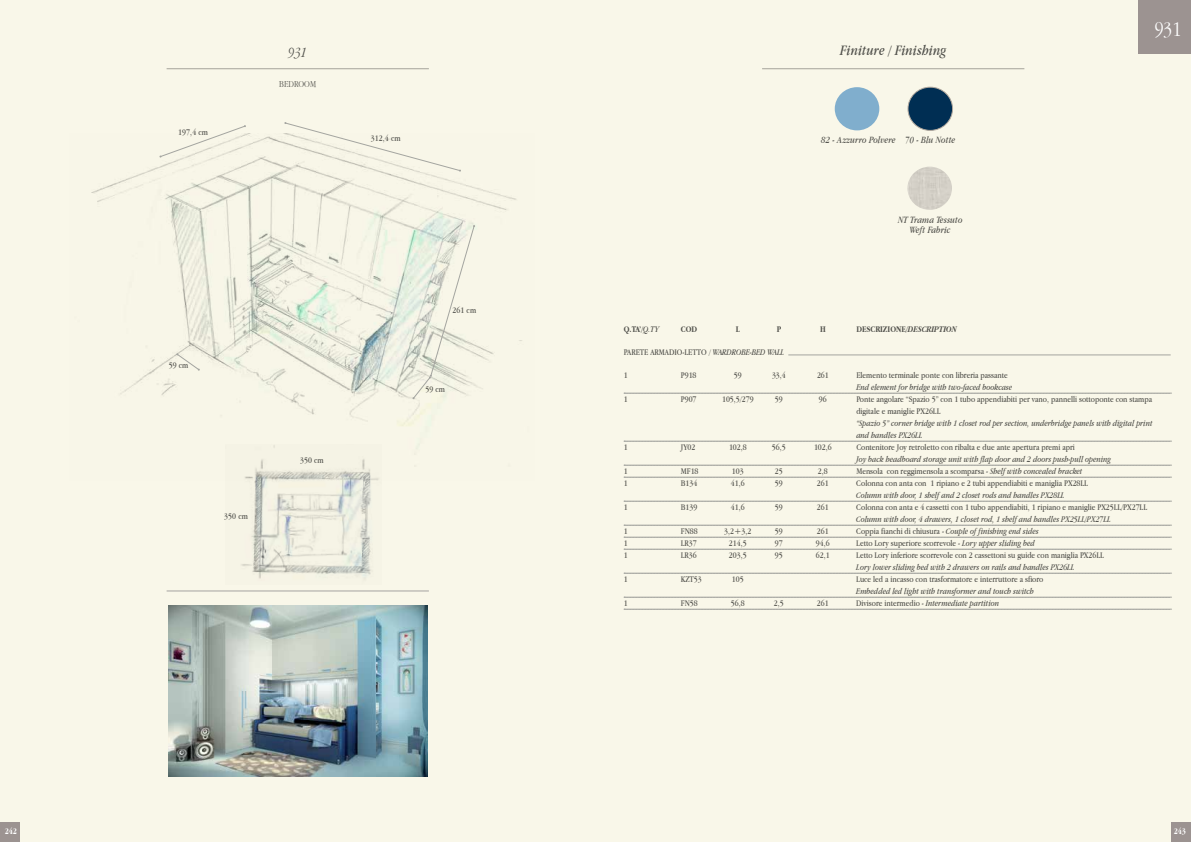
<style>
.page{position:relative;width:1191px;height:842px;background:#f9f7e9}
.page>*{position:absolute;margin:0;border:0;box-sizing:border-box;transform-origin:0 0}
.t1{font:300 22px "Apple Garamond";color:#fff}
.t2{font:italic 15px "Apple Garamond";letter-spacing:.01em;color:#4f4f4a}
.t3{font:italic 300 15px "Apple Garamond";color:#4f4f4a}
.t4{font:italic 10px/10.4px "Apple Garamond";letter-spacing:.01em;color:#4f4f4a;text-align:center}
.t5{font:300 9.5px "Apple Garamond";letter-spacing:.01em;color:#4f4f4a}
.t6{font:9px/12px "Apple Garamond";color:#4f4f4a}
.t7{font:italic 9px/12px "Apple Garamond";color:#4f4f4a}
.t8{font:700 9px "Apple Garamond";color:#4f4f4a}
.t9{font:italic 700 9px "Apple Garamond";color:#4f4f4a}
.t10{font:700 9px "Apple Garamond";letter-spacing:-.025em;color:#fff}
.s1{font-weight:400;font-style:italic}
.s2{font-style:normal}
.s3{font-style:italic}
</style>
<div class="page">
<img style="left:907px;top:167px;width:45px;height:43px">
<div style="left:908px;top:87px;width:44px;height:43px;background:#002e53;border-radius:50%"></div>
<div style="left:908px;top:87px;width:44px;height:43px;border:1px solid #b0a79d;border-radius:50%"></div>
<div style="left:834px;top:87px;width:45px;height:43px;background:#80aecd;border-radius:50%"></div>
<hr style="left:762px;top:68px;width:262px;height:1px;background:#4f4f4a">
<hr style="left:167px;top:591px;width:262px;height:1px;background:#a4a2a0">
<img style="left:168px;top:606px;width:259px;height:171px">
<img style="left:69px;top:134px;width:466px;height:346px">
<img style="left:226px;top:445px;width:155px;height:139px">
<svg style="left:159px;top:125px;width:87px;height:33px"></svg>
<svg style="left:284px;top:122px;width:177px;height:50px"></svg>
<svg style="left:412px;top:225px;width:63px;height:174px"></svg>
<svg style="left:176px;top:353px;width:24px;height:18px"></svg>
<hr style="left:167px;top:68px;width:262px;height:1px;background:#4f4f4a">
<hr style="left:788px;top:355px;width:382px;height:1px;background:#a4a5a0">
<svg style="left:624px;top:393px;width:547px;height:1px"></svg>
<svg style="left:624px;top:441px;width:547px;height:1px"></svg>
<svg style="left:624px;top:465px;width:547px;height:1px"></svg>
<svg style="left:624px;top:477px;width:547px;height:1px"></svg>
<svg style="left:624px;top:501px;width:547px;height:1px"></svg>
<svg style="left:624px;top:525px;width:547px;height:1px"></svg>
<svg style="left:624px;top:537px;width:547px;height:1px"></svg>
<svg style="left:624px;top:549px;width:547px;height:1px"></svg>
<svg style="left:624px;top:573px;width:547px;height:1px"></svg>
<svg style="left:624px;top:597px;width:547px;height:1px"></svg>
<svg style="left:624px;top:609px;width:547px;height:1px"></svg>
<div style="left:1138px;top:0;width:53px;height:54px;background:#9c9391"></div>
<div style="left:1171px;top:822px;width:20px;height:20px;background:#9c9391"></div>
<div style="left:0;top:822px;width:20px;height:20px;background:#9c9391"></div>
<p class="t6" style="left:178px;top:126px;width:31px">197,4 cm</p>
<p class="t6" style="left:169px;top:359px;width:21px">59 cm</p>
<p class="t6" style="left:224px;top:510px;width:25px">350 cm</p>
<h2 class="t3" style="left:288px;top:43px;width:20px">931</h2>
<h2 class="t2" style="left:840px;top:42px;width:107px">Finiture / Finishing</h2>
<p class="t5" style="left:279px;top:79px;width:38px">BEDROOM</p>
<p class="t6" style="left:371px;top:132px;width:31px">312,4 cm</p>
<p class="t6" style="left:452px;top:304px;width:25px">261 cm</p>
<p class="t4" style="left:821px;top:135px;width:76px">82 - Azzurro Polvere</p>
<p class="t4" style="left:905px;top:135px;width:51px">70 - Blu Notte</p>
<p class="t4" style="left:898px;top:214px;width:66px">NT Trama Tessuto<br>Weft Fabric</p>
<h1 class="t1" style="left:1154px;top:16px;width:28px">931</h1>
<p class="t6" style="left:300px;top:454px;width:25px">350 cm</p>
<p class="t6" style="left:425px;top:383px;width:21px">59 cm</p>
<p class="t8" style="left:624px;top:324px;width:37px">Q.TA’/<span class="s1">Q.TY</span></p>
<p class="t8" style="left:681px;top:324px;width:17px">COD</p>
<p class="t8" style="left:736px;top:324px;width:5px">L</p>
<p class="t8" style="left:776px;top:324px;width:6px">P</p>
<p class="t8" style="left:820px;top:324px;width:7px">H</p>
<p class="t8" style="left:856px;top:324px;width:11px">DESCRIZIONE</p>
<p class="t9" style="left:906px;top:323px;width:52px"><span class="s2">/</span>DESCRIPTION</p>
<p class="t6" style="left:624px;top:346px;width:162px">PARETE ARMADIO-LETTO / <span class="s3">WARDROBE-BED WALL</span></p>
<p class="t6" style="left:624px;top:369px;width:5px">1</p>
<p class="t6" style="left:681px;top:369px;width:17px">P918</p>
<p class="t6" style="left:734px;top:369px;width:9px">59</p>
<p class="t6" style="left:772px;top:369px;width:15px">33,4</p>
<p class="t6" style="left:817px;top:369px;width:13px">261</p>
<p class="t6" style="left:856px;top:369px;width:153px">Elemento terminale ponte con libreria passante</p>
<p class="t7" style="left:856px;top:381px;width:157px">End element for bridge with two-faced bookcase</p>
<p class="t6" style="left:624px;top:393px;width:5px">1</p>
<p class="t6" style="left:681px;top:393px;width:17px">P907</p>
<p class="t6" style="left:722px;top:393px;width:33px">105,5/279</p>
<p class="t6" style="left:775px;top:393px;width:9px">59</p>
<p class="t6" style="left:819px;top:393px;width:9px">96</p>
<p class="t6" style="left:856px;top:393px;width:297px">Ponte angolare “Spazio 5” con 1 tubo appendiabiti per vano, pannelli sottoponte con stampa digitale e maniglie PX26LL</p>
<p class="t7" style="left:856px;top:417px;width:298px">“Spazio 5” corner bridge with 1 closet rod per section, underbridge panels with digital print and handles PX26LL</p>
<p class="t6" style="left:624px;top:441px;width:5px">1</p>
<p class="t6" style="left:681px;top:441px;width:16px">JY02</p>
<p class="t6" style="left:729px;top:441px;width:19px">102,8</p>
<p class="t6" style="left:772px;top:441px;width:15px">56,5</p>
<p class="t6" style="left:814px;top:441px;width:19px">102,6</p>
<p class="t6" style="left:856px;top:441px;width:220px">Contenitore Joy retroletto con ribalta e due ante apertura premi apri</p>
<p class="t7" style="left:856px;top:453px;width:256px">Joy back headboard storage unit with flap door and 2 doors push-pull opening</p>
<p class="t6" style="left:624px;top:465px;width:5px">1</p>
<p class="t6" style="left:681px;top:465px;width:19px">MF18</p>
<p class="t6" style="left:732px;top:465px;width:13px">103</p>
<p class="t6" style="left:775px;top:465px;width:9px">25</p>
<p class="t6" style="left:818px;top:465px;width:11px">2,8</p>
<p class="t6" style="left:856px;top:465px;width:227px">Mensola con reggimensola a scomparsa - <span class="s3">Shelf with concealed bracket</span></p>
<p class="t6" style="left:624px;top:477px;width:5px">1</p>
<p class="t6" style="left:681px;top:477px;width:18px">B134</p>
<p class="t6" style="left:731px;top:477px;width:15px">41,6</p>
<p class="t6" style="left:775px;top:477px;width:9px">59</p>
<p class="t6" style="left:817px;top:477px;width:13px">261</p>
<p class="t6" style="left:856px;top:477px;width:233px">Colonna con anta con 1 ripiano e 2 tubi appendiabiti e maniglia PX28LL</p>
<p class="t7" style="left:856px;top:489px;width:210px">Column with door, 1 shelf and 2 closet rods and handles PX28LL</p>
<p class="t6" style="left:624px;top:501px;width:5px">1</p>
<p class="t6" style="left:681px;top:501px;width:18px">B139</p>
<p class="t6" style="left:731px;top:501px;width:15px">41,6</p>
<p class="t6" style="left:775px;top:501px;width:9px">59</p>
<p class="t6" style="left:817px;top:501px;width:13px">261</p>
<p class="t6" style="left:856px;top:501px;width:292px">Colonna con anta e 4 cassetti con 1 tubo appendiabiti, 1 ripiano e maniglie PX25LL/PX27LL</p>
<p class="t7" style="left:856px;top:513px;width:256px">Column with door, 4 drawers, 1 closet rod, 1 shelf and handles PX25LL/PX27LL</p>
<p class="t6" style="left:624px;top:525px;width:5px">1</p>
<p class="t6" style="left:681px;top:525px;width:18px">FN88</p>
<p class="t6" style="left:724px;top:525px;width:29px">3,2+3,2</p>
<p class="t6" style="left:775px;top:525px;width:9px">59</p>
<p class="t6" style="left:817px;top:525px;width:13px">261</p>
<p class="t7" style="left:856px;top:525px;width:184px"><span class="s2">Coppia fianchi di chiusura -</span> Couple of finishing end sides</p>
<p class="t6" style="left:624px;top:537px;width:5px">1</p>
<p class="t6" style="left:681px;top:537px;width:17px">LR37</p>
<p class="t6" style="left:729px;top:537px;width:19px">214,5</p>
<p class="t6" style="left:775px;top:537px;width:9px">97</p>
<p class="t6" style="left:816px;top:537px;width:15px">94,6</p>
<p class="t6" style="left:856px;top:537px;width:180px">Letto Lory superiore scorrevole - <span class="s3">Lory upper sliding bed</span></p>
<p class="t6" style="left:624px;top:549px;width:5px">1</p>
<p class="t6" style="left:681px;top:549px;width:17px">LR36</p>
<p class="t6" style="left:729px;top:549px;width:19px">203,5</p>
<p class="t6" style="left:775px;top:549px;width:9px">95</p>
<p class="t6" style="left:816px;top:549px;width:15px">62,1</p>
<p class="t6" style="left:856px;top:549px;width:249px">Letto Lory inferiore scorrevole con 2 cassettoni su guide con maniglia PX26LL</p>
<p class="t7" style="left:856px;top:561px;width:219px">Lory lower sliding bed with 2 drawers on rails and handles PX26LL</p>
<p class="t6" style="left:624px;top:573px;width:5px">1</p>
<p class="t6" style="left:681px;top:573px;width:23px">KZT53</p>
<p class="t6" style="left:732px;top:573px;width:13px">105</p>
<p class="t6" style="left:856px;top:573px;width:189px">Luce led a incasso con trasformatore e interruttore a sfioro</p>
<p class="t7" style="left:856px;top:585px;width:179px">Embedded led light with transformer and touch switch</p>
<p class="t6" style="left:624px;top:597px;width:5px">1</p>
<p class="t6" style="left:681px;top:597px;width:18px">FN58</p>
<p class="t6" style="left:731px;top:597px;width:15px">56,8</p>
<p class="t6" style="left:774px;top:597px;width:11px">2,5</p>
<p class="t6" style="left:817px;top:597px;width:13px">261</p>
<p class="t7" style="left:856px;top:597px;width:144px"><span class="s2">Divisore intermedio -</span> Intermediate partition</p>
<p class="t10" style="left:5px;top:826px;width:14px">242</p>
<p class="t10" style="left:1173px;top:826px;width:14px">243</p>
</div>
